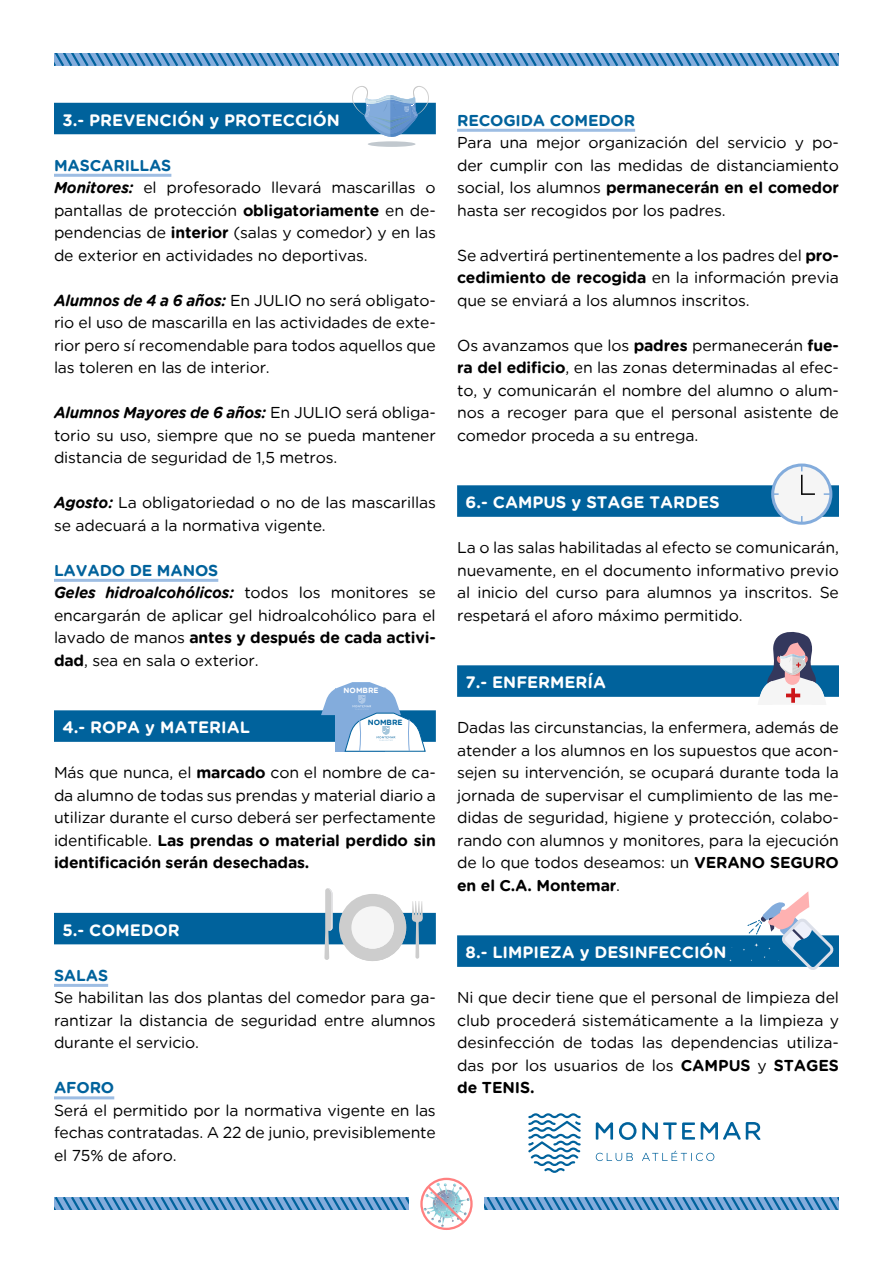
<style>
.page{position:relative;width:893px;height:1263px;background:#fff}
.page>*{position:absolute;margin:0;border:0;box-sizing:border-box;transform-origin:0 0}
.t1{font:700 16.5px "Gotham Rounded";color:#fff}
.t2{font:15.75px/22.5px "Gotham Rounded";letter-spacing:-.01em;color:#000;text-align:justify}
.t3{font:700 15.75px "Gotham Rounded";letter-spacing:-.01em;color:#00629c}
.t4{font:700 7.5px "Gotham Rounded";color:#fff}
.t5{font:700 7.5px "Gotham Rounded";color:#00629c}
.s1{font-weight:700;color:#00629c}
.s2{font-weight:700;font-style:italic}
.s3{font-weight:700}
</style>
<div class="page">
<div style="left:54px;top:103px;width:382px;height:31px;background:#00629c"></div>
<hr style="left:54px;top:174px;width:117px;height:3px;background:#9dbde3">
<hr style="left:54px;top:579px;width:164px;height:3px;background:#9dbde3">
<div style="left:54px;top:710px;width:382px;height:32px;background:#00629c"></div>
<div style="left:54px;top:913px;width:382px;height:31px;background:#00629c"></div>
<hr style="left:54px;top:984px;width:54px;height:3px;background:#9dbde3">
<hr style="left:54px;top:1096px;width:60px;height:3px;background:#9dbde3">
<hr style="left:457px;top:129px;width:178px;height:3px;background:#9dbde3">
<div style="left:457px;top:485px;width:382px;height:32px;background:#00629c"></div>
<div style="left:457px;top:665px;width:382px;height:32px;background:#00629c"></div>
<div style="left:457px;top:935px;width:382px;height:32px;background:#00629c"></div>
<svg style="left:321px;top:682px;width:104px;height:69px"></svg>
<svg style="left:758px;top:632px;width:68px;height:70px"></svg>
<svg style="left:791px;top:688px;width:4px;height:15px"></svg>
<hr style="left:786px;top:694px;width:14px;height:3px;background:#cd171a">
<svg style="left:743px;top:891px;width:91px;height:79px"></svg>
<div style="left:339px;top:894px;width:67px;height:67px;background:#cdcdcd;border-radius:50%"></div>
<svg style="left:347px;top:894px;width:59px;height:67px"></svg>
<svg style="left:412px;top:901px;width:11px;height:58px"></svg>
<svg style="left:324px;top:888px;width:9px;height:72px"></svg>
<div style="left:368px;top:141px;width:48px;height:6px;background:#c1c8ce;border-radius:50%"></div>
<svg style="left:352px;top:86px;width:77px;height:51px"></svg>
<svg style="left:54px;top:53px;width:785px;height:12px;background:#5994c7"></svg>
<div style="left:773px;top:465px;width:58px;height:58px;background:#f5f5f5;border-radius:50%"></div>
<div style="left:771px;top:463px;width:61px;height:62px;border:3px solid #83acdc;border-radius:50%"></div>
<svg style="left:772px;top:493px;width:7px;height:2px"></svg>
<svg style="left:824px;top:493px;width:7px;height:2px"></svg>
<svg style="left:801px;top:464px;width:14px;height:31px"></svg>
<svg style="left:54px;top:1113px;width:785px;height:117px"></svg>
<p class="t1" style="left:63px;top:111px;width:279px">3.- PREVENCIÓN y PROTECCIÓN</p>
<p class="t2" style="left:54px;top:154px;width:383px;text-align:left"><span class="s1">MASCARILLAS<br></span><span class="s2">Monitores:</span> el profesorado llevará mascarillas o pantallas de protección <span class="s3">obligatoriamente</span> en de&shy;pendencias de <span class="s3">interior</span> (salas y comedor) y en las de exterior en actividades no deportivas.</p>
<p class="t2" style="left:54px;top:289px;width:383px"><span class="s2">Alumnos de 4 a 6 años:</span> En JULIO no será obligato&shy;rio el uso de mascarilla en las actividades de exte&shy;rior pero sí recomendable para todos aquellos que las toleren en las de interior.</p>
<p class="t2" style="left:54px;top:401px;width:383px"><span class="s2">Alumnos Mayores de 6 años:</span> En JULIO será obliga&shy;torio su uso, siempre que no se pueda mantener distancia de seguridad de 1,5 metros.</p>
<p class="t2" style="left:54px;top:491px;width:383px"><span class="s2">Agosto:</span> La obligatoriedad o no de las mascarillas se adecuará a la normativa vigente.</p>
<p class="t2" style="left:54px;top:559px;width:383px;text-align:left"><span class="s1">LAVADO DE MANOS<br></span><span class="s2">Geles hidroalcohólicos:</span> todos los monitores se encargarán de aplicar gel hidroalcohólico para el lavado de manos <span class="s3">antes y después de cada activi&shy;dad</span>, sea en sala o exterior.</p>
<p class="t4" style="left:344px;top:686px;width:36px">NOMBRE</p>
<p class="t5" style="left:368px;top:718px;width:36px">NOMBRE</p>
<p class="t1" style="left:63px;top:718px;width:189px">4.- ROPA y MATERIAL</p>
<p class="t2" style="left:54px;top:761px;width:383px">Más que nunca, el <span class="s3">marcado</span> con el nombre de ca&shy;da alumno de todas sus prendas y material diario a utilizar durante el curso deberá ser perfectamente identificable. <span class="s3">Las prendas o material perdido sin identificación serán desechadas.</span></p>
<p class="t1" style="left:63px;top:921px;width:119px">5.- COMEDOR</p>
<p class="t3" style="left:54px;top:966px;width:56px">SALAS</p>
<p class="t2" style="left:54px;top:986px;width:383px">Se habilitan las dos plantas del comedor para ga&shy;rantizar la distancia de seguridad entre alumnos durante el servicio.</p>
<p class="t3" style="left:54px;top:1079px;width:62px">AFORO</p>
<p class="t2" style="left:54px;top:1099px;width:383px">Será el permitido por la normativa vigente en las fechas contratadas. A 22 de junio, previsiblemente el 75% de aforo.</p>
<p class="t3" style="left:457px;top:111px;width:180px">RECOGIDA COMEDOR</p>
<p class="t2" style="left:457px;top:131px;width:383px">Para una mejor organización del servicio y po&shy;der cumplir con las medidas de distanciamiento social, los alumnos <span class="s3">permanecerán en el comedor </span>hasta ser recogidos por los padres.</p>
<p class="t2" style="left:457px;top:244px;width:383px">Se advertirá pertinentemente a los padres del <span class="s3">pro&shy;cedimiento de recogida</span> en la información previa que se enviará a los alumnos inscritos.</p>
<p class="t2" style="left:457px;top:334px;width:383px">Os avanzamos que los <span class="s3">padres</span> permanecerán <span class="s3">fue&shy;ra del edificio</span>, en las zonas determinadas al efec&shy;to, y comunicarán el nombre del alumno o alum&shy;nos a recoger para que el personal asistente de comedor proceda a su entrega.</p>
<p class="t1" style="left:466px;top:493px;width:256px">6.- CAMPUS y STAGE TARDES</p>
<p class="t2" style="left:457px;top:536px;width:383px">La o las salas habilitadas al efecto se comunicarán, nuevamente, en el documento informativo previo al inicio del curso para alumnos ya inscritos. Se respetará el aforo máximo permitido.</p>
<p class="t1" style="left:466px;top:673px;width:142px">7.- ENFERMERÍA</p>
<p class="t2" style="left:457px;top:716px;width:383px">Dadas las circunstancias, la enfermera, además de atender a los alumnos en los supuestos que acon&shy;sejen su intervención, se ocupará durante toda la jornada de supervisar el cumplimiento de las me&shy;didas de seguridad, higiene y protección, colabo&shy;rando con alumnos y monitores, para la ejecución de lo que todos deseamos: un <span class="s3">VERANO SEGURO en el C.A. Montemar</span>.</p>
<p class="t1" style="left:466px;top:943px;width:262px">8.- LIMPIEZA y DESINFECCIÓN</p>
<p class="t2" style="left:457px;top:986px;width:383px">Ni que decir tiene que el personal de limpieza del club procederá sistemáticamente a la limpieza y desinfección de todas las dependencias utiliza&shy;das por los usuarios de los <span class="s3">CAMPUS</span> y <span class="s3">STAGES de TENIS.</span></p>
</div>
